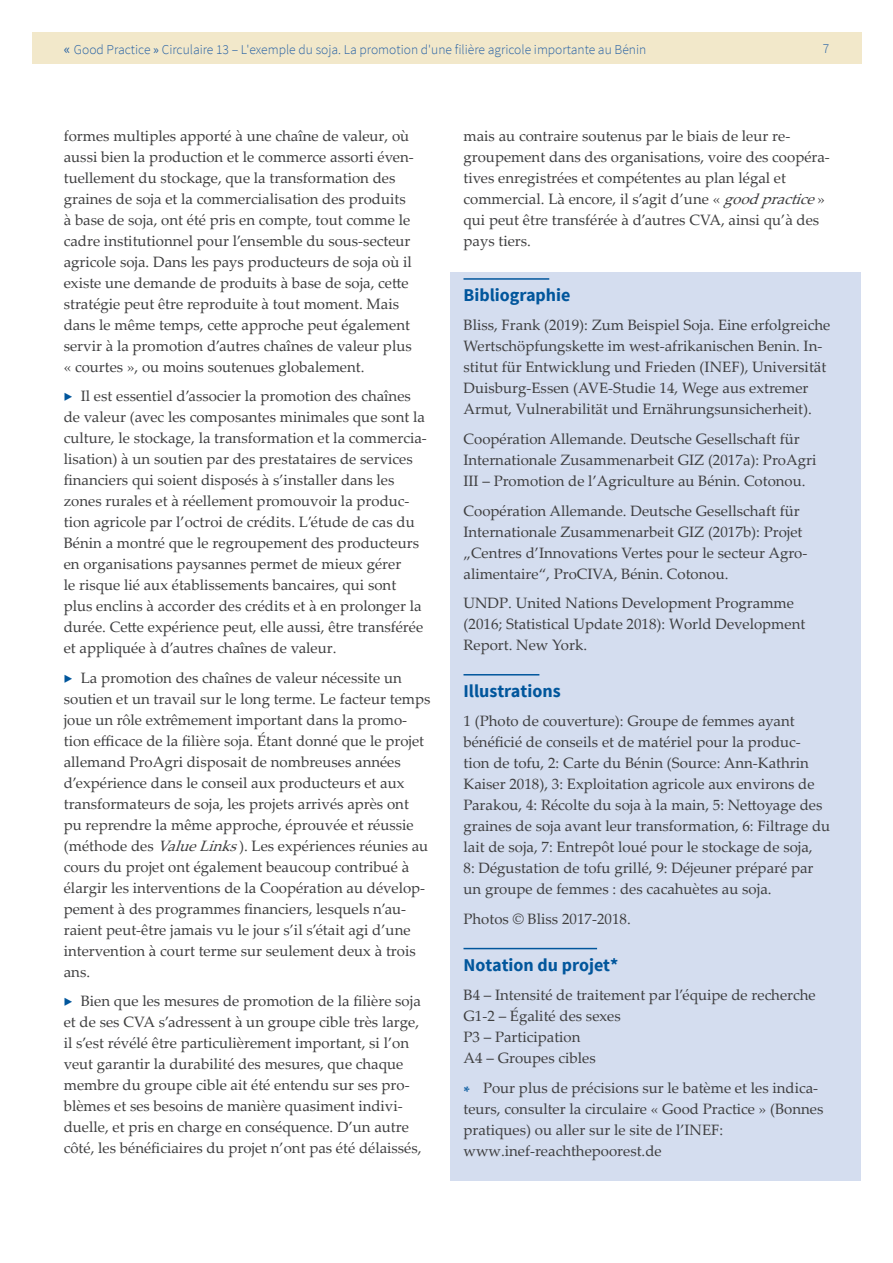
<style>
.page{position:relative;width:893px;height:1263px;background:#fff}
.page>*{position:absolute;margin:0;border:0;box-sizing:border-box;transform-origin:0 0}
.t1{font:700 18px "Source Sans Pro";color:#01569c}
.t2{font:15px/21px "Palatino Linotype";color:#3e3e3f}
.t3{font:300 13.5px "Source Sans Pro";color:#2661a4}
.s1{font-weight:400;font-size:15px}
.s2{font-weight:400}
.s3{font-family:"Source Sans Pro";color:#01569c}
.s4{font-style:italic}
.s5{font-weight:700;color:#01569c}
</style>
<div class="page">
<div style="left:32px;top:32px;width:829px;height:32px;background:#f2e8ca"></div>
<div style="left:451px;top:272px;width:410px;height:909px;background:#d4ddef"></div>
<hr style="left:463px;top:278px;width:86px;height:2px;background:#01569c">
<hr style="left:463px;top:674px;width:76px;height:1px;background:#01569c">
<hr style="left:463px;top:948px;width:134px;height:1px;background:#01569c">
<p class="t3" style="left:64px;top:41px;width:584px"><span class="s1">«</span> Good Practice <span class="s2">»</span> Circulaire 13 – L'exemple du soja. La promotion d'une filière agricole importante au Bénin</p>
<p class="t3" style="left:823px;top:40px;width:8px">7</p>
<p class="t2" style="left:64px;top:124px;width:352px">formes multiples apporté à une chaîne de valeur, où aussi bien la production et le commerce assorti éven&shy;tuellement du stockage, que la transformation des graines de soja et la commercialisation des produits à base de soja, ont été pris en compte, tout comme le cadre institutionnel pour l’ensemble du sous-secteur agricole soja. Dans les pays producteurs de soja où il existe une demande de produits à base de soja, cette stratégie peut être reproduite à tout moment. Mais dans le même temps, cette approche peut également servir à la promotion d’autres chaînes de valeur plus « courtes », ou moins soutenues globalement.</p>
<p class="t2" style="left:64px;top:385px;width:365px"><span class="s3">▶</span> Il est essentiel d’associer la promotion des chaînes de valeur (avec les composantes minimales que sont la culture, le stockage, la transformation et la commercia&shy;lisation) à un soutien par des prestataires de services financiers qui soient disposés à s’installer dans les zones rurales et à réellement promouvoir la produc&shy;tion agricole par l’octroi de crédits. L’étude de cas du Bénin a montré que le regroupement des producteurs en organisations paysannes permet de mieux gérer<br>le risque lié aux établissements bancaires, qui sont plus enclins à accorder des crédits et à en prolonger la durée. Cette expérience peut, elle aussi, être transférée et appliquée à d’autres chaînes de valeur.</p>
<p class="t2" style="left:64px;top:666px;width:368px"><span class="s3">▶</span> La promotion des chaînes de valeur nécessite un soutien et un travail sur le long terme. Le facteur temps joue un rôle extrêmement important dans la promo&shy;tion efficace de la filière soja. Étant donné que le projet allemand ProAgri disposait de nombreuses années d’expérience dans le conseil aux producteurs et aux transformateurs de soja, les projets arrivés après ont pu reprendre la même approche, éprouvée et réussie (méthode des <span class="s4">ValueLinks</span>). Les expériences réunies au cours du projet ont également beaucoup contribué à élargir les interventions de la Coopération au dévelop&shy;pement à des programmes financiers, lesquels n’au&shy;raient peut-être jamais vu le jour s’il s’était agi d’une intervention à court terme sur seulement deux à trois ans.</p>
<p class="t2" style="left:64px;top:990px;width:359px"><span class="s3">▶</span> Bien que les mesures de promotion de la filière soja et de ses CVA s’adressent à un groupe cible très large, il s’est révélé être particulièrement important, si l’on veut garantir la durabilité des mesures, que chaque membre du groupe cible ait été entendu sur ses pro&shy;blèmes et ses besoins de manière quasiment indivi&shy;duelle, et pris en charge en conséquence. D’un autre côté, les bénéficiaires du projet n’ont pas été délaissés,</p>
<p class="t2" style="left:463px;top:124px;width:368px">mais au contraire soutenus par le biais de leur re&shy;groupement dans des organisations, voire des coopéra&shy;tives enregistrées et compétentes au plan légal et commercial. Là encore, il s’agit d’une « <span class="s4">goodpractice</span>» qui peut être transférée à d’autres CVA, ainsi qu’à des pays tiers.</p>
<p class="t1" style="left:463px;top:283px;width:109px">Bibliographie</p>
<p class="t2" style="left:463px;top:314px;width:368px">Bliss, Frank (2019): Zum Beispiel Soja. Eine erfolgreiche Wertschöpfungskette im west-afrikanischen Benin. In&shy;stitut für Entwicklung und Frieden (INEF), Universität Duisburg-Essen (AVE-Studie 14, Wege aus extremer Armut, Vulnerabilität und Ernährungsunsicherheit).</p>
<p class="t2" style="left:463px;top:428px;width:354px">Coopération Allemande. Deutsche Gesellschaft für<br>Internationale Zusammenarbeit GIZ (2017a): ProAgri<br>III – Promotion de l’Agriculture au Bénin. Cotonou.</p>
<p class="t2" style="left:463px;top:499px;width:345px">Coopération Allemande. Deutsche Gesellschaft für Internationale Zusammenarbeit GIZ (2017b): Projet „Centres d’Innovations Vertes pour le secteur Agro&shy;alimentaire“, ProCIVA, Bénin. Cotonou.</p>
<p class="t2" style="left:463px;top:592px;width:343px">UNDP. United Nations Development Programme (2016; Statistical Update 2018): World Development<br>Report. New York.</p>
<p class="t1" style="left:463px;top:679px;width:99px">Illustrations</p>
<p class="t2" style="left:463px;top:710px;width:368px">1 (Photo de couverture): Groupe de femmes ayant bénéficié de conseils et de matériel pour la produc&shy;tion de tofu, 2: Carte du Bénin (Source: Ann-Kathrin Kaiser 2018), 3: Exploitation agricole aux environs de Parakou, 4: Récolte du soja à la main, 5: Nettoyage des graines de soja avant leur transformation, 6: Filtrage du lait de soja, 7: Entrepôt loué pour le stockage de soja,<br>8: Dégustation de tofu grillé, 9: Déjeuner préparé par un groupe de femmes : des cacahuètes au soja.</p>
<p class="t2" style="left:463px;top:908px;width:169px">Photos © Bliss 2017-2018.</p>
<p class="t1" style="left:463px;top:953px;width:156px">Notation du projet*</p>
<p class="t2" style="left:463px;top:984px;width:354px">B4 – Intensité de traitement par l’équipe de recherche<br>G1-2 – Égalité des sexes<br>P3 – Participation<br>A4 – Groupes cibles</p>
<p class="t2" style="left:463px;top:1076px;width:361px"><span class="s5">*</span> Pour plus de précisions sur le batème et les indica&shy;teurs, consulter la circulaire « Good Practice » (Bonnes pratiques) ou aller sur le site de l’INEF: www.inef-reachthepoorest.de</p>
</div>
